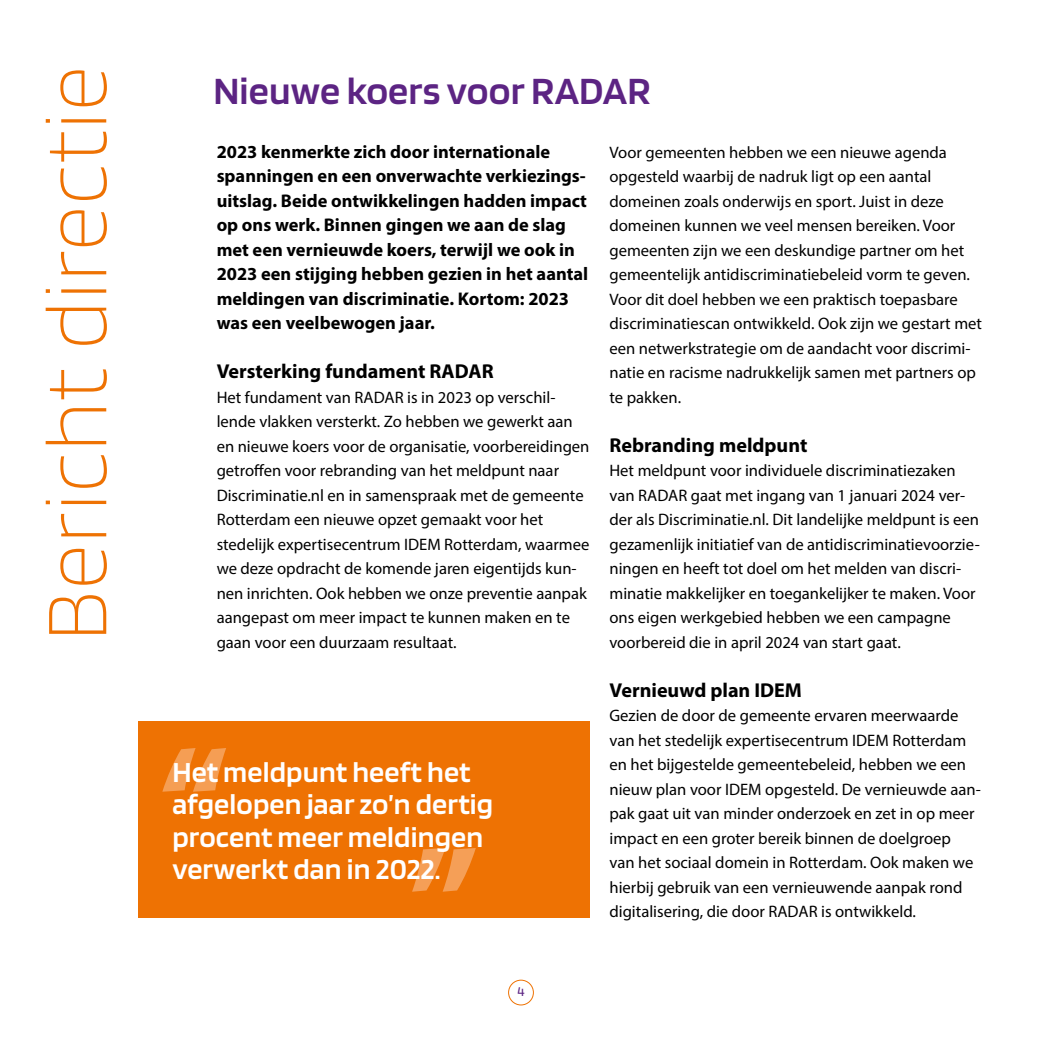
<style>
.page{position:relative;width:1042px;height:1042px;background:#fff}
.page>*{position:absolute;margin:0;border:0;box-sizing:border-box;transform-origin:0 0}
.t1{font:700 156.62px "Myriad Pro";color:#f59f57}
.t2{font:700 156.62px "Myriad Pro";color:#f59e54}
.t3{font:200 91.17px "Blinker";letter-spacing:.005em;color:#ee7203}
.t4{font:600 40.25px "Blinker";letter-spacing:.005em;color:#5c2483}
.t5{font:600 30.28px/32.6px "Blinker";letter-spacing:.005em;color:#fff}
.t6{font:700 20.12px "Myriad Pro";color:#000}
.t7{font:700 18.38px/24.5px "Myriad Pro";color:#000}
.t8{font:16.62px/24.5px "Myriad Pro";color:#000}
.t9{font:14px "Blinker";color:#5c2483}
</style>
<div class="page">
<div style="left:508px;top:980px;width:26px;height:25px;border:1px solid #ee7203;border-radius:50%"></div>
<div style="left:138px;top:721px;width:451px;height:196px;background:#ee7203"></div>
<h2 class="t3" style="left:31px;top:642px;width:577px;rotate:-90deg">Bericht directie</h2>
<h3 class="t4" style="left:213px;top:71px;width:439px">Nieuwe koers voor RADAR</h3>
<p class="t7" style="left:217px;top:138px;width:373px">2023 kenmerkte zich door internationale spanningen en een onverwachte verkiezings&shy;uitslag. Beide ontwikkelingen hadden impact op ons werk. Binnen gingen we aan de slag met een vernieuwde koers, terwijl we ook in 2023 een stijging hebben gezien in het aantal meldingen van discriminatie. Kortom: 2023 was een veelbewogen jaar.</p>
<p class="t6" style="left:217px;top:358px;width:278px">Versterking fundament RADAR</p>
<p class="t8" style="left:217px;top:384px;width:374px">Het fundament van RADAR is in 2023 op verschil&shy;lende vlakken versterkt. Zo hebben we gewerkt aan en nieuwe koers voor de organisatie, voorbereidingen getroffen voor rebranding van het meldpunt naar Discriminatie.nl en in samenspraak met de gemeente Rotterdam een nieuwe opzet gemaakt voor het stedelijk expertisecentrum IDEM Rotterdam, waarmee we deze opdracht de komende jaren eigentijds kun&shy;nen inrichten. Ook hebben we onze preventie aanpak aangepast om meer impact te kunnen maken en te</p>
<p class="t8" style="left:217px;top:629px;width:241px">gaan voor een duurzaam resultaat.</p>
<h1 class="t2" style="left:158px;top:700px;width:73px">“</h1>
<h3 class="t5" style="left:172px;top:756px;width:322px">Het meldpunt heeft het afgelopen jaar zo’n dertig procent meer meldingen verwerkt dan in 2022.</h3>
<h1 class="t1" style="left:408px;top:800px;width:73px">”</h1>
<p class="t8" style="left:609px;top:139px;width:374px">Voor gemeenten hebben we een nieuwe agenda opgesteld waarbij de nadruk ligt op een aantal domeinen zoals onderwijs en sport. Juist in deze domeinen kunnen we veel mensen bereiken. Voor gemeenten zijn we een deskundige partner om het gemeentelijk antidiscriminatiebeleid vorm te geven.<br>Voor dit doel hebben we een praktisch toepasbare discriminatiescan ontwikkeld. Ook zijn we gestart met een netwerkstrategie om de aandacht voor discrimi&shy;natie en racisme nadrukkelijk samen met partners op te pakken.</p>
<p class="t6" style="left:609px;top:432px;width:199px">Rebranding meldpunt</p>
<p class="t8" style="left:609px;top:458px;width:372px">Het meldpunt voor individuele discriminatiezaken van RADAR gaat met ingang van 1 januari 2024 ver&shy;der als Discriminatie.nl. Dit landelijke meldpunt is een gezamenlijk initiatief van de antidiscriminatievoorzie&shy;ningen en heeft tot doel om het melden van discri&shy;minatie makkelijker en toegankelijker te maken. Voor ons eigen werkgebied hebben we een campagne voorbereid die in april 2024 van start gaat.</p>
<p class="t6" style="left:609px;top:677px;width:194px">Vernieuwd plan IDEM</p>
<p class="t8" style="left:609px;top:703px;width:373px">Gezien de door de gemeente ervaren meerwaarde van het stedelijk expertisecentrum IDEM Rotterdam en het bijgestelde gemeentebeleid, hebben we een nieuw plan voor IDEM opgesteld. De vernieuwde aan&shy;pak gaat uit van minder onderzoek en zet in op meer impact en een groter bereik binnen de doelgroep<br>van het sociaal domein in Rotterdam. Ook maken we hierbij gebruik van een vernieuwende aanpak rond digitalisering, die door RADAR is ontwikkeld.</p>
<p class="t9" style="left:517px;top:984px;width:9px">4</p>
</div>
